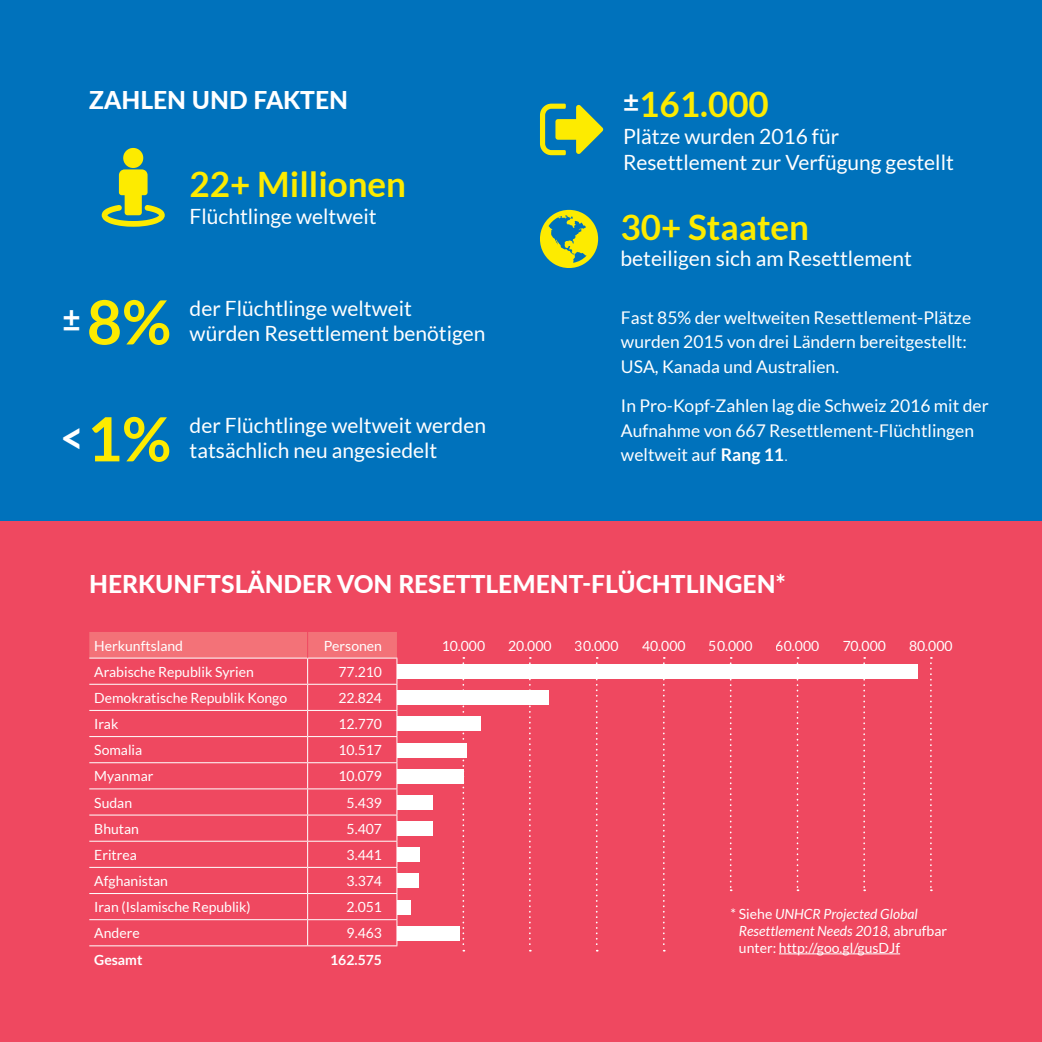
<style>
.page{position:relative;width:1042px;height:1042px;background:#fff}
.page>*{position:absolute;margin:0;border:0;box-sizing:border-box;transform-origin:0 0}
.t1{font:700 60.9px "Lato";color:#fdeb00}
.t2{font:700 35px "Lato";color:#fdeb00}
.t3{font:800 24.5px "Lato";color:#fff}
.t4{font:21px/25.2px "Lato";color:#fff}
.t5{font:17.5px/24.5px "Lato";color:#fff}
.t6{font:14px "Lato";color:#fff}
.t7{font:italic 14px/16.8px "Lato";color:#fff}
.t8{font:700 14px "Lato";color:#fff}
.s1{font-size:45.5px;color:#fff}
.s2{font-size:28px;color:#fff}
.s3{font-weight:700}
.s4{font-weight:300}
.s5{font-style:normal}
</style>
<div class="page">
<div style="left:0;top:0;width:1042px;height:521px;background:#0072bc"></div>
<div style="left:0;top:521px;width:1042px;height:521px;background:#ef4860"></div>
<hr style="left:779px;top:953px;width:121px;height:1px;background:#fff">
<hr style="left:89px;top:945px;width:219px;height:1px;background:#fff">
<hr style="left:308px;top:945px;width:89px;height:1px;background:#fff">
<svg style="left:89px;top:632px;width:308px;height:313px"></svg>
<svg style="left:540px;top:210px;width:58px;height:58px"></svg>
<svg style="left:540px;top:104px;width:63px;height:51px"></svg>
<svg style="left:102px;top:148px;width:63px;height:79px"></svg>
<div style="left:397px;top:664px;width:521px;height:15px;background:#fff"></div>
<div style="left:397px;top:690px;width:151px;height:15px;background:#fff"></div>
<div style="left:397px;top:716px;width:83px;height:15px;background:#fff"></div>
<div style="left:397px;top:742px;width:70px;height:15px;background:#fff"></div>
<div style="left:397px;top:769px;width:66px;height:15px;background:#fff"></div>
<div style="left:397px;top:795px;width:36px;height:15px;background:#fff"></div>
<div style="left:397px;top:821px;width:36px;height:15px;background:#fff"></div>
<div style="left:397px;top:847px;width:22px;height:15px;background:#fff"></div>
<div style="left:397px;top:873px;width:22px;height:15px;background:#fff"></div>
<div style="left:397px;top:899px;width:13px;height:15px;background:#fff"></div>
<div style="left:397px;top:926px;width:62px;height:15px;background:#fff"></div>
<svg style="left:462px;top:657px;width:2px;height:294px"></svg>
<svg style="left:596px;top:657px;width:2px;height:294px"></svg>
<svg style="left:529px;top:657px;width:2px;height:294px"></svg>
<svg style="left:663px;top:657px;width:2px;height:294px"></svg>
<svg style="left:730px;top:657px;width:2px;height:234px"></svg>
<svg style="left:930px;top:657px;width:2px;height:234px"></svg>
<svg style="left:863px;top:657px;width:2px;height:234px"></svg>
<svg style="left:796px;top:657px;width:2px;height:234px"></svg>
<h3 class="t3" style="left:89px;top:82px;width:260px">ZAHLEN UND FAKTEN</h3>
<h2 class="t2" style="left:190px;top:164px;width:218px">22+ Millionen</h2>
<h3 class="t4" style="left:190px;top:203px;width:189px">Flüchtlinge weltweit</h3>
<h1 class="t1" style="left:62px;top:287px;width:110px"><sup>±</sup> 8%</h1>
<h3 class="t4" style="left:190px;top:295px;width:297px">der Flüchtlinge weltweit würden Resettlement benötigen</h3>
<h1 class="t1" style="left:60px;top:404px;width:112px"><span class="s1">&lt;</span>1%</h1>
<h3 class="t4" style="left:190px;top:412px;width:298px">der Flüchtlinge weltweit werden tatsächlich neu angesiedelt</h3>
<h2 class="t2" style="left:623px;top:85px;width:147px"><span class="s2">±</span>161.000</h2>
<h3 class="t4" style="left:623px;top:124px;width:332px">Plätze wurden 2016 für<br>Resettlement zur Verfügung gestellt</h3>
<h2 class="t2" style="left:620px;top:207px;width:190px">30+ Staaten</h2>
<h3 class="t4" style="left:620px;top:246px;width:293px">beteiligen sich am Resettlement</h3>
<p class="t5" style="left:621px;top:305px;width:352px">Fast 85% der weltweiten Resettlement-Plätze wurden 2015 von drei Ländern bereitgestellt:<br>USA, Kanada und Australien.</p>
<p class="t5" style="left:621px;top:394px;width:369px">In Pro-Kopf-Zahlen lag die Schweiz 2016 mit der<br>Aufnahme von 667 Resettlement-Flüchtlingen weltweit auf <span class="s3">Rang 11</span><span class="s4">.</span></p>
<h3 class="t3" style="left:89px;top:565px;width:698px">HERKUNFTSLÄNDER VON RESETTLEMENT-FLÜCHTLINGEN*</h3>
<p class="t6" style="left:94px;top:638px;width:90px">Herkunftsland</p>
<p class="t6" style="left:324px;top:638px;width:60px">Personen</p>
<p class="t6" style="left:94px;top:664px;width:161px">Arabische Republik Syrien</p>
<p class="t6" style="left:338px;top:664px;width:45px">77.210</p>
<p class="t6" style="left:94px;top:690px;width:194px">Demokratische Republik Kongo</p>
<p class="t6" style="left:338px;top:690px;width:45px">22.824</p>
<p class="t6" style="left:94px;top:716px;width:26px">Irak</p>
<p class="t6" style="left:338px;top:716px;width:45px">12.770</p>
<p class="t6" style="left:94px;top:742px;width:50px">Somalia</p>
<p class="t6" style="left:338px;top:742px;width:45px">10.517</p>
<p class="t6" style="left:94px;top:768px;width:61px">Myanmar</p>
<p class="t6" style="left:338px;top:768px;width:45px">10.079</p>
<p class="t6" style="left:94px;top:795px;width:39px">Sudan</p>
<p class="t6" style="left:347px;top:795px;width:37px">5.439</p>
<p class="t6" style="left:94px;top:821px;width:46px">Bhutan</p>
<p class="t6" style="left:347px;top:821px;width:37px">5.407</p>
<p class="t6" style="left:94px;top:847px;width:44px">Eritrea</p>
<p class="t6" style="left:347px;top:847px;width:37px">3.441</p>
<p class="t6" style="left:94px;top:873px;width:75px">Afghanistan</p>
<p class="t6" style="left:347px;top:873px;width:37px">3.374</p>
<p class="t6" style="left:94px;top:899px;width:158px">Iran (Islamische Republik)</p>
<p class="t6" style="left:347px;top:899px;width:37px">2.051</p>
<p class="t6" style="left:94px;top:925px;width:47px">Andere</p>
<p class="t6" style="left:347px;top:925px;width:37px">9.463</p>
<p class="t8" style="left:94px;top:951px;width:50px">Gesamt</p>
<p class="t8" style="left:330px;top:951px;width:53px">162.575</p>
<p class="t6" style="left:442px;top:638px;width:45px">10.000</p>
<p class="t6" style="left:508px;top:638px;width:45px">20.000</p>
<p class="t6" style="left:575px;top:638px;width:45px">30.000</p>
<p class="t6" style="left:642px;top:638px;width:45px">40.000</p>
<p class="t6" style="left:709px;top:638px;width:45px">50.000</p>
<p class="t6" style="left:775px;top:638px;width:45px">60.000</p>
<p class="t6" style="left:842px;top:638px;width:45px">70.000</p>
<p class="t6" style="left:909px;top:638px;width:45px">80.000</p>
<p class="t7" style="left:739px;top:906px;width:210px;text-indent:-8px"><span class="s5">* Siehe</span> UNHCR Projected Global<br>Resettlement Needs 2018, <span class="s5">abrufbar unter: http://goo.gl/gusDJf</span></p>
</div>
